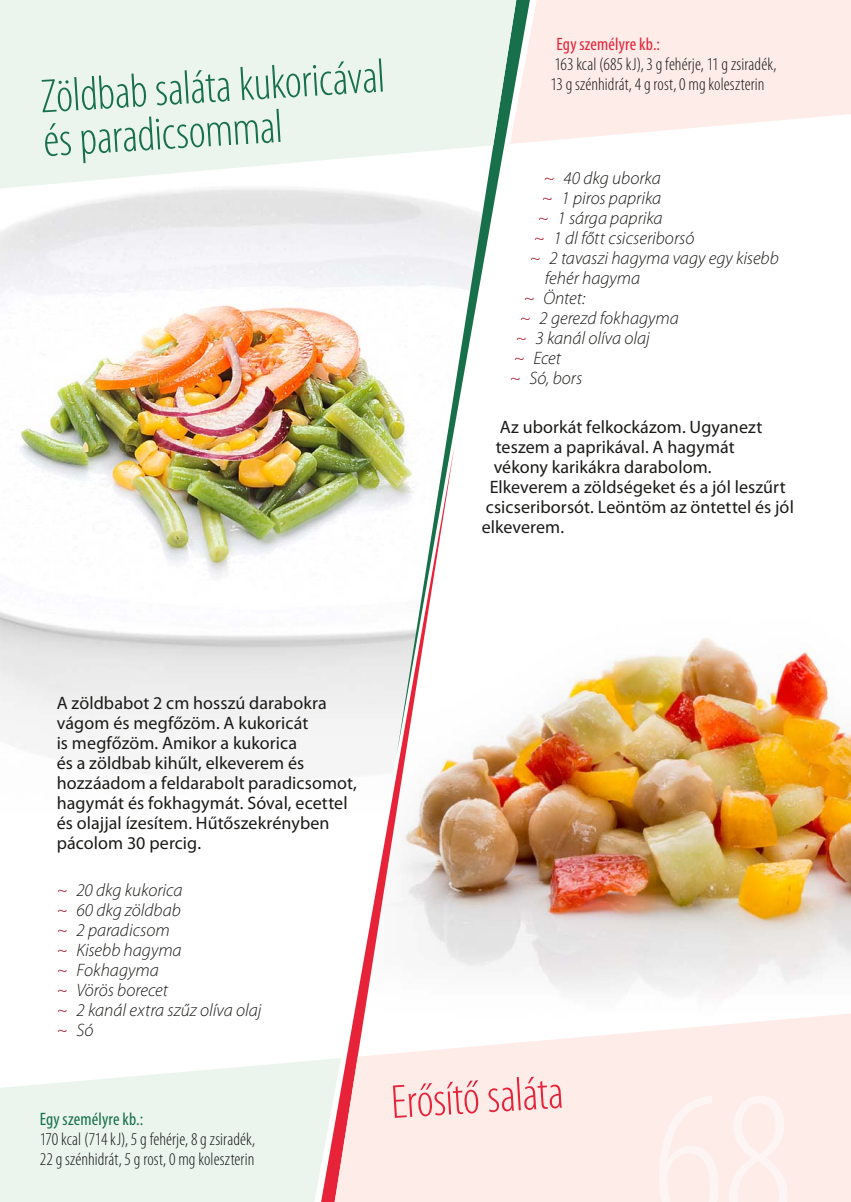
<style>
.page{position:relative;width:851px;height:1202px;background:#fff}
.page>*{position:absolute;margin:0;border:0;box-sizing:border-box;transform-origin:0 0}
.t1{font:300 condensed 48px/43.6px "Myriad Pro";color:#18704a}
.t2{font:300 condensed 48px "Myriad Pro";color:#e62338}
.t3{font:18px/20px "Myriad Pro";letter-spacing:.005em;color:#1a1a18}
.t4{font:italic 300 18px/20px "Myriad Pro";color:#1a1a18}
.t5{font:300 condensed 18px/20px "Myriad Pro";letter-spacing:.005em;color:#1a1a18}
.t6{font:condensed 18px "Myriad Pro";letter-spacing:.01em;color:#e62338}
.t7{font:condensed 18px "Myriad Pro";letter-spacing:.01em;color:#18704a}
.s1{color:#af0820}
</style>
<div class="page">
<img style="left:0;top:190px;width:396px;height:589px">
<img style="left:454px;top:638px;width:396px;height:358px">
<svg style="left:396px;top:190px;width:137px;height:566px"></svg>
<svg style="left:519px;top:0;width:331px;height:143px;background:#fbede9"></svg>
<svg style="left:0;top:0;width:519px;height:190px;background:#e9f3ed"></svg>
<svg style="left:318px;top:445px;width:136px;height:568px"></svg>
<svg style="left:0;top:1059px;width:332px;height:143px;background:#edf4ee"></svg>
<svg style="left:332px;top:1013px;width:518px;height:189px;background:#fceae7"></svg>
<h1 class="t1" style="left:39px;top:76px;width:347px;rotate:-4deg">Zöldbab saláta kukoricával és paradicsommal</h1>
<p class="t6" style="left:556px;top:34px;width:105px">Egy személyre kb.:</p>
<p class="t5" style="left:550px;top:54px;width:227px">163 kcal (685 kJ), 3 g fehérje, 11 g zsiradék,<br>13 g szénhidrát, 4 g rost, 0 mg koleszterin</p>
<p class="t4" style="left:543px;top:167px;width:118px"><span class="s1">~</span> 40 dkg uborka</p>
<p class="t4" style="left:541px;top:187px;width:121px"><span class="s1">~</span> 1 piros paprika</p>
<p class="t4" style="left:537px;top:207px;width:126px"><span class="s1">~</span> 1 sárga paprika</p>
<p class="t4" style="left:533px;top:227px;width:162px"><span class="s1">~</span> 1 dl főtt csicseriborsó</p>
<p class="t4" style="left:529px;top:247px;width:250px"><span class="s1">~</span> 2 tavaszi hagyma vagy egy kisebb</p>
<p class="t4" style="left:544px;top:267px;width:97px">fehér hagyma</p>
<p class="t4" style="left:523px;top:287px;width:63px"><span class="s1">~</span> Öntet:</p>
<p class="t4" style="left:519px;top:307px;width:160px"><span class="s1">~</span> 2 gerezd fokhagyma</p>
<p class="t4" style="left:515px;top:327px;width:136px"><span class="s1">~</span> 3 kanál olíva olaj</p>
<p class="t4" style="left:513px;top:347px;width:49px"><span class="s1">~</span> Ecet</p>
<p class="t4" style="left:509px;top:367px;width:74px"><span class="s1">~</span> Só, bors</p>
<p class="t3" style="left:499px;top:417px;width:264px">Az uborkát felkockázom. Ugyanezt</p>
<p class="t3" style="left:495px;top:437px;width:240px">teszem a paprikával. A hagymát</p>
<p class="t3" style="left:493px;top:457px;width:219px">vékony karikákra darabolom.</p>
<p class="t3" style="left:489px;top:477px;width:297px">Elkeverem a zöldségeket és a jól leszűrt</p>
<p class="t3" style="left:485px;top:497px;width:309px">csicseriborsót. Leöntöm az öntettel és jól</p>
<p class="t3" style="left:481px;top:517px;width:84px">elkeverem.</p>
<p class="t3" style="left:57px;top:692px;width:301px">A zöldbabot 2 cm hosszú darabokra vágom és megfőzöm. A kukoricát<br>is megfőzöm. Amikor a kukorica<br>és a zöldbab kihűlt, elkeverem és hozzáadom a feldarabolt paradicsomot, hagymát és fokhagymát. Sóval, ecettel és olajjal ízesítem. Hűtőszekrényben pácolom 30 percig.</p>
<p class="t4" style="left:57px;top:880px;width:206px"><span class="s1">~</span> 20 dkg kukorica<br><span class="s1">~</span> 60 dkg zöldbab<br><span class="s1">~</span> 2 paradicsom<br><span class="s1">~</span> Kisebb hagyma<br><span class="s1">~</span> Fokhagyma<br><span class="s1">~</span> Vörös borecet<br><span class="s1">~</span> 2 kanál extra szűz olíva olaj <span class="s1">~</span> Só</p>
<p class="t7" style="left:40px;top:1108px;width:105px">Egy személyre kb.:</p>
<p class="t5" style="left:40px;top:1129px;width:217px">170 kcal (714 kJ), 5 g fehérje, 8 g zsiradék,<br>22 g szénhidrát, 5 g rost, 0 mg koleszterin</p>
<h1 class="t2" style="left:389px;top:1074px;width:174px;rotate:-4deg">Erősítő saláta</h1>
</div>
